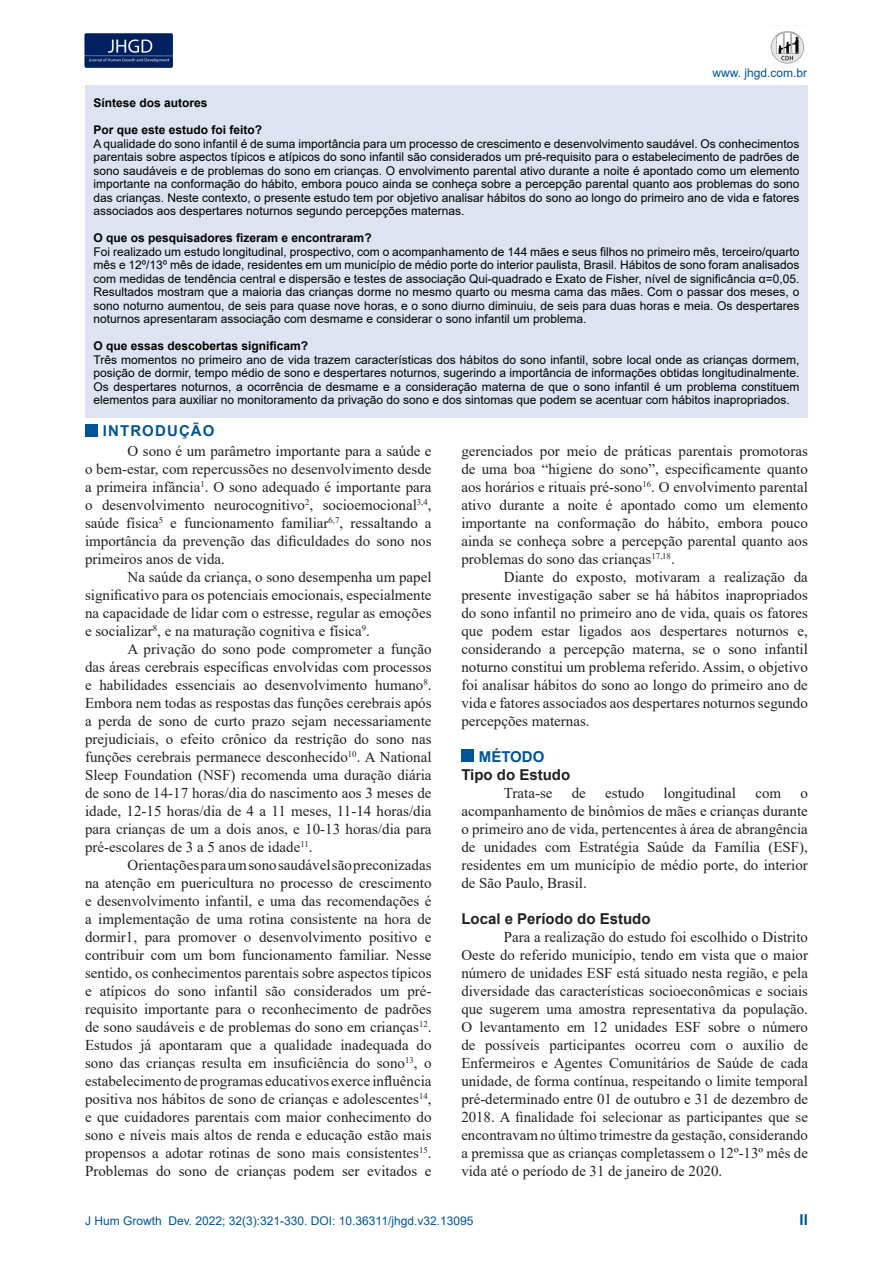
<style>
.page{position:relative;width:893px;height:1263px;background:#fff}
.page>*{position:absolute;margin:0;border:0;box-sizing:border-box;transform-origin:0 0}
.t1{font:15px/18px "Times New Roman";color:#231f20;text-align:justify}
.t2{font:700 15px "Arial";color:#231f20}
.t3{font:700 15px "Arial";letter-spacing:.075em;color:#005495}
.t4{font:12px/13.5px "Arial";color:#000;text-align:justify}
.t5{font:700 12px "Arial";color:#000}
.t6{font:12px "Arial";color:#005495}
</style>
<div class="page">
<img style="left:84px;top:33px;width:89px;height:35px">
<img style="left:770px;top:31px;width:35px;height:33px">
<div style="left:85px;top:424px;width:12px;height:12px;background:#005495"></div>
<div style="left:461px;top:750px;width:12px;height:12px;background:#005495"></div>
<div style="left:85px;top:85px;width:723px;height:333px;background:#dde3f0"></div>
<p class="t6" style="left:712px;top:64px;width:96px">www. jhgd.com.br</p>
<p class="t5" style="left:94px;top:95px;width:116px">Síntese dos autores</p>
<p class="t5" style="left:94px;top:122px;width:170px">Por que este estudo foi feito?</p>
<p class="t4" style="left:94px;top:137px;width:707px">A qualidade do sono infantil é de suma importância para um processo de crescimento e desenvolvimento saudável. Os conhecimentos parentais sobre aspectos típicos e atípicos do sono infantil são considerados um pré-requisito para o estabelecimento de padrões de sono saudáveis e de problemas do sono em crianças. O envolvimento parental ativo durante a noite é apontado como um elemento importante na conformação do hábito, embora pouco ainda se conheça sobre a percepção parental quanto aos problemas do sono das crianças. Neste contexto, o presente estudo tem por objetivo analisar hábitos do sono ao longo do primeiro ano de vida e fatores associados aos despertares noturnos segundo percepções maternas.</p>
<p class="t5" style="left:94px;top:230px;width:280px">O que os pesquisadores fizeram e encontraram?</p>
<p class="t4" style="left:94px;top:245px;width:707px">Foi realizado um estudo longitudinal, prospectivo, com o acompanhamento de 144 mães e seus filhos no primeiro mês, terceiro/quarto mês e 12º/13º mês de idade, residentes em um município de médio porte do interior paulista, Brasil. Hábitos de sono foram analisados com medidas de tendência central e dispersão e testes de associação Qui-quadrado e Exato de Fisher, nível de significância α=0,05.<br>Resultados mostram que a maioria das crianças dorme no mesmo quarto ou mesma cama das mães. Com o passar dos meses, o sono noturno aumentou, de seis para quase nove horas, e o sono diurno diminuiu, de seis para duas horas e meia. Os despertares noturnos apresentaram associação com desmame e considerar o sono infantil um problema.</p>
<p class="t5" style="left:94px;top:338px;width:216px">O que essas descobertas significam?</p>
<p class="t4" style="left:94px;top:353px;width:707px">Três momentos no primeiro ano de vida trazem características dos hábitos do sono infantil, sobre local onde as crianças dormem, posição de dormir, tempo médio de sono e despertares noturnos, sugerindo a importância de informações obtidas longitudinalmente.<br>Os despertares noturnos, a ocorrência de desmame e a consideração materna de que o sono infantil é um problema constituem elementos para auxiliar no monitoramento da privação do sono e dos sintomas que podem se acentuar com hábitos inapropriados.</p>
<p class="t3" style="left:103px;top:420px;width:113px">INTRODUÇÃO</p>
<p class="t1" style="left:85px;top:441px;width:348px;text-indent:43px">O sono é um parâmetro importante para a saúde e o bem-estar, com repercussões no desenvolvimento desde a primeira infância<sup>1</sup>. O sono adequado é importante para o desenvolvimento neurocognitivo<sup>2</sup>, socioemocional<sup>3,4</sup>, saúde física<sup>5</sup> e funcionamento familiar<sup>6,7</sup>, ressaltando a importância da prevenção das dificuldades do sono nos primeiros anos de vida.</p>
<p class="t1" style="left:85px;top:567px;width:348px;text-indent:43px">Na saúde da criança, o sono desempenha um papel significativo para os potenciais emocionais, especialmente na capacidade de lidar com o estresse, regular as emoções e socializar<sup>8</sup>, e na maturação cognitiva e física<sup>9</sup>.</p>
<p class="t1" style="left:85px;top:639px;width:348px;text-indent:43px">A privação do sono pode comprometer a função das áreas cerebrais específicas envolvidas com processos e habilidades essenciais ao desenvolvimento humano<sup>8</sup>.<br>Embora nem todas as respostas das funções cerebrais após a perda de sono de curto prazo sejam necessariamente prejudiciais, o efeito crônico da restrição do sono nas funções cerebrais permanece desconhecido<sup>10</sup>. A National Sleep Foundation (NSF) recomenda uma duração diária de sono de 14-17 horas/dia do nascimento aos 3 meses de idade, 12-15 horas/dia de 4 a 11 meses, 11-14 horas/dia para crianças de um a dois anos, e 10-13 horas/dia para pré-escolares de 3 a 5 anos de idade<sup>11</sup>.</p>
<p class="t1" style="left:85px;top:855px;width:348px;text-indent:43px">Orientações para um sono saudável são preconizadas na atenção em puericultura no processo de crescimento e desenvolvimento infantil, e uma das recomendações é a implementação de uma rotina consistente na hora de dormir1, para promover o desenvolvimento positivo e contribuir com um bom funcionamento familiar. Nesse sentido, os conhecimentos parentais sobre aspectos típicos e atípicos do sono infantil são considerados um pré&shy;requisito importante para o reconhecimento de padrões de sono saudáveis e de problemas do sono em crianças<sup>12</sup>.<br>Estudos já apontaram que a qualidade inadequada do sono das crianças resulta em insuficiência do sono<sup>13</sup>, o estabelecimento de programas educativos exerce influência positiva nos hábitos de sono de crianças e adolescentes<sup>14</sup>, e que cuidadores parentais com maior conhecimento do sono e níveis mais altos de renda e educação estão mais propensos a adotar rotinas de sono mais consistentes<sup>15</sup>.<br>Problemas do sono de crianças podem ser evitados e</p>
<p class="t1" style="left:461px;top:441px;width:348px">gerenciados por meio de práticas parentais promotoras de uma boa “higiene do sono”, especificamente quanto aos horários e rituais pré-sono<sup>16</sup>. O envolvimento parental ativo durante a noite é apontado como um elemento importante na conformação do hábito, embora pouco ainda se conheça sobre a percepção parental quanto aos problemas do sono das crianças<sup>17,18</sup>.</p>
<p class="t1" style="left:461px;top:567px;width:348px;text-indent:43px">Diante do exposto, motivaram a realização da presente investigação saber se há hábitos inapropriados do sono infantil no primeiro ano de vida, quais os fatores que podem estar ligados aos despertares noturnos e, considerando a percepção materna, se o sono infantil noturno constitui um problema referido. Assim, o objetivo foi analisar hábitos do sono ao longo do primeiro ano de vida e fatores associados aos despertares noturnos segundo percepções maternas.</p>
<p class="t3" style="left:479px;top:746px;width:67px">MÉTODO</p>
<p class="t2" style="left:461px;top:764px;width:110px">Tipo do Estudo</p>
<p class="t1" style="left:504px;top:783px;width:50px">Trata-se</p>
<p class="t1" style="left:572px;top:783px;width:16px">de</p>
<p class="t1" style="left:605px;top:783px;width:41px">estudo</p>
<p class="t1" style="left:664px;top:783px;width:74px">longitudinal</p>
<p class="t1" style="left:755px;top:783px;width:27px">com</p>
<p class="t1" style="left:461px;top:783px;width:348px;text-indent:339px">o acompanhamento de binômios de mães e crianças durante o primeiro ano de vida, pertencentes à área de abrangência de unidades com Estratégia Saúde da Família (ESF), residentes em um município de médio porte, do interior de São Paulo, Brasil.</p>
<p class="t2" style="left:461px;top:908px;width:191px">Local e Período do Estudo</p>
<p class="t1" style="left:461px;top:927px;width:348px;text-indent:43px">Para a realização do estudo foi escolhido o Distrito Oeste do referido município, tendo em vista que o maior número de unidades ESF está situado nesta região, e pela diversidade das características socioeconômicas e sociais que sugerem uma amostra representativa da população.<br>O levantamento em 12 unidades ESF sobre o número de possíveis participantes ocorreu com o auxílio de Enfermeiros e Agentes Comunitários de Saúde de cada unidade, de forma contínua, respeitando o limite temporal pré-determinado entre 01 de outubro e 31 de dezembro de 2018. A finalidade foi selecionar as participantes que se encontravam no último trimestre da gestação, considerando a premissa que as crianças completassem o 12º-13º mês de vida até o período de 31 de janeiro de 2020.</p>
<p class="t6" style="left:85px;top:1212px;width:390px">J Hum Growth Dev. 2022; 32(3):321-330. DOI: 10.36311/jhgd.v32.13095</p>
<p class="t3" style="left:800px;top:1209px;width:10px">II</p>
</div>
